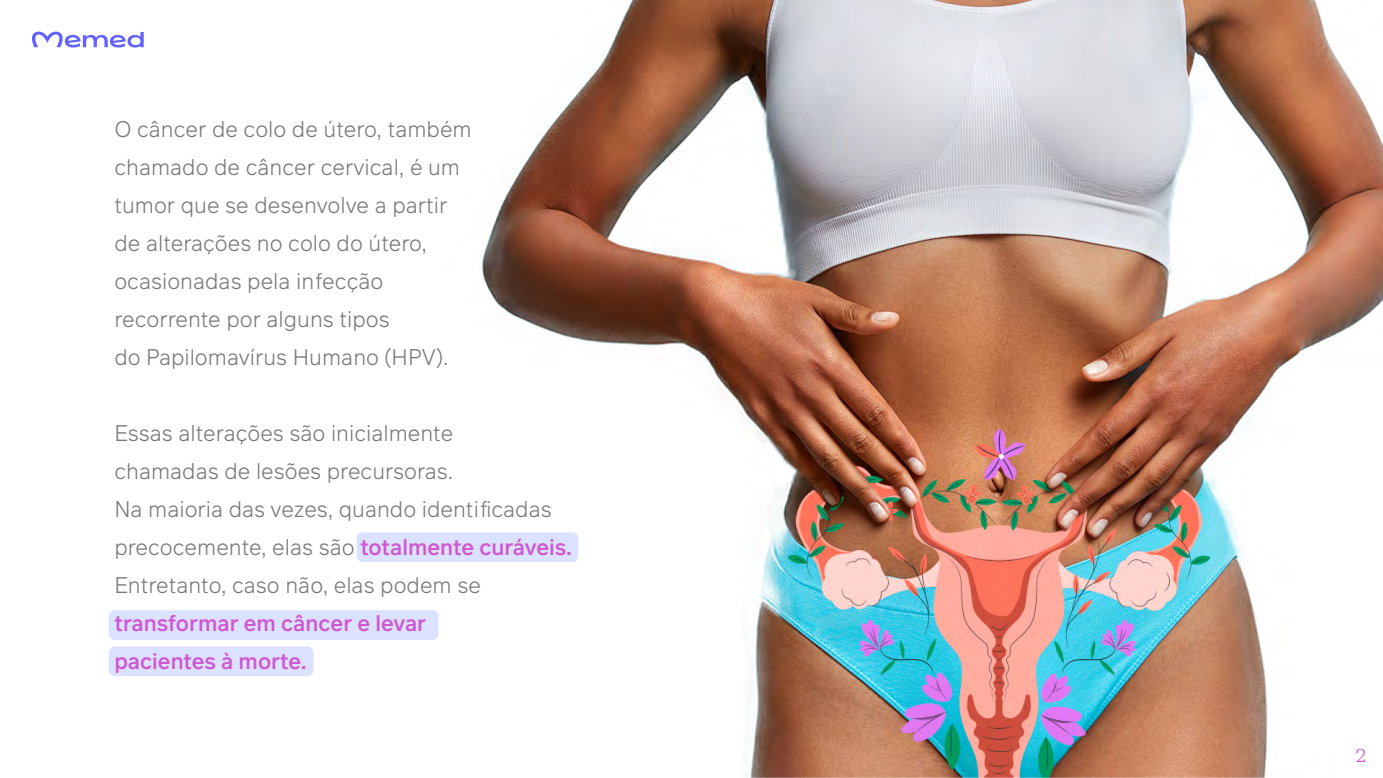
<style>
.page{position:relative;width:1383px;height:778px;background:#fff}
.page>*{position:absolute;margin:0;border:0;box-sizing:border-box;transform-origin:0 0}
.t1{font:300 22px/38px "Infra";color:#77797c}
.t2{font:500 22px/38px "Infra";color:#d056d2}
.t3{font:18px "Nib Pro";color:#d156d3}
.s1{font-weight:500;color:#d056d2}
</style>
<div class="page">
<img style="left:481px;top:0;width:901px;height:778px">
<div style="left:356px;top:532px;width:222px;height:30px;background:#dbe2ff;border-radius:6px"></div>
<div style="left:109px;top:610px;width:329px;height:30px;background:#dbe2ff;border-radius:6px"></div>
<div style="left:109px;top:646px;width:204px;height:30px;background:#dbe2ff;border-radius:6px"></div>
<svg style="left:32px;top:32px;width:112px;height:15px"></svg>
<div style="left:1335px;top:743px;width:47px;height:35px;background:#fff"></div>
<p class="t1" style="left:114px;top:109px;width:359px">O câncer de colo de útero, também chamado de câncer cervical, é um tumor que se desenvolve a partir de alterações no colo do útero, ocasionadas pela infecção recorrente por alguns tipos<br>do Papilomavírus Humano (HPV).</p>
<p class="t1" style="left:114px;top:413px;width:459px">Essas alterações são inicialmente<br>chamadas de lesões precursoras.<br>Na maioria das vezes, quando identificadas precocemente, elas são <span class="s1">totalmente curáveis.<br></span>Entretanto, caso não, elas podem se</p>
<p class="t2" style="left:114px;top:603px;width:313px">transformar em câncer e levar pacientes à morte.</p>
<p class="t3" style="left:1355px;top:744px;width:12px">2</p>
</div>
